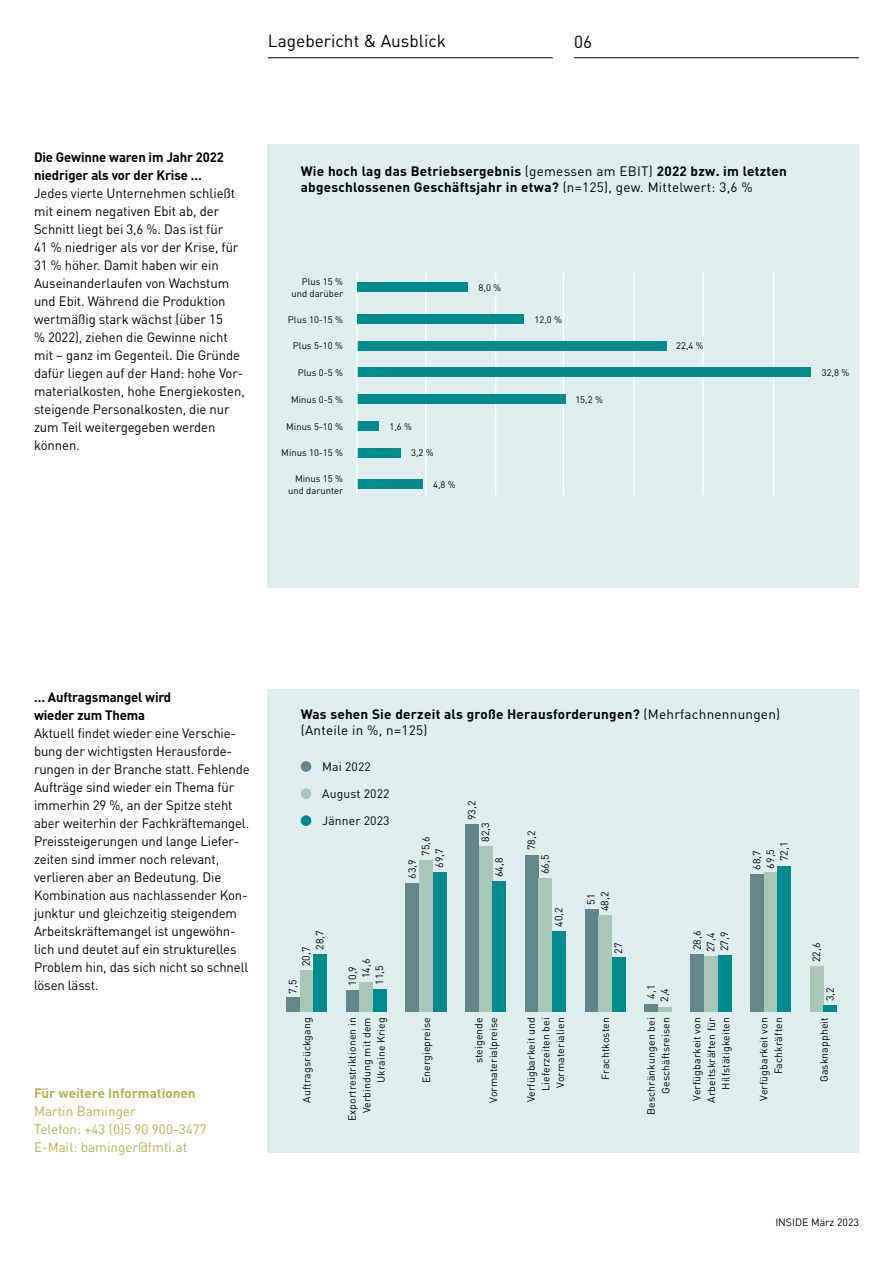
<style>
.page{position:relative;width:893px;height:1263px;background:#fff}
.page>*{position:absolute;margin:0;border:0;box-sizing:border-box;transform-origin:0 0}
.t1{font:17.25px "DIN Pro";color:#000}
.t2{font:13.5px/18px "DIN Pro";letter-spacing:-.01em;color:#000}
.t3{font:700 13.5px/16.2px "DIN Pro";letter-spacing:.02em;color:#000}
.t4{font:700 13.5px/18px "DIN";letter-spacing:-.01em;color:#000}
.t5{font:13.5px/18px "DIN Pro";color:#b6ae4e}
.t6{font:700 13.5px "DIN Pro";color:#b6ae4e}
.t7{font:12.15px "DIN Pro";letter-spacing:.01em;color:#000}
.t8{font:10.5px/14.5px "DIN Pro";letter-spacing:.01em;color:#000;text-align:right}
.t9{font:9.45px/12.1px "DIN Pro";color:#000;text-align:right}
.s1{font-weight:400}
</style>
<div class="page">
<div style="left:268px;top:145px;width:591px;height:443px;background:#e0edee"></div>
<div style="left:268px;top:689px;width:591px;height:463px;background:#e0edee"></div>
<hr style="left:773px;top:272px;width:1px;height:223px;background:#fff">
<hr style="left:702px;top:272px;width:2px;height:223px;background:#fff">
<hr style="left:633px;top:272px;width:2px;height:223px;background:#fff">
<hr style="left:563px;top:272px;width:1px;height:223px;background:#fff">
<hr style="left:495px;top:272px;width:1px;height:223px;background:#fff">
<hr style="left:425px;top:272px;width:1px;height:223px;background:#fff">
<div style="left:357px;top:341px;width:309px;height:9px;background:#008c8c"></div>
<div style="left:357px;top:368px;width:454px;height:9px;background:#008c8c"></div>
<div style="left:357px;top:394px;width:209px;height:10px;background:#008c8c"></div>
<div style="left:357px;top:421px;width:22px;height:10px;background:#008c8c"></div>
<div style="left:357px;top:480px;width:66px;height:9px;background:#008c8c"></div>
<div style="left:357px;top:448px;width:43px;height:9px;background:#008c8c"></div>
<hr style="left:356px;top:272px;width:2px;height:223px;background:#fff">
<div style="left:357px;top:314px;width:166px;height:10px;background:#008c8c"></div>
<div style="left:357px;top:283px;width:111px;height:9px;background:#008c8c"></div>
<div style="left:301px;top:815px;width:10px;height:11px;background:#008c8c;border-radius:50%"></div>
<div style="left:301px;top:761px;width:10px;height:11px;background:#648689;border-radius:50%"></div>
<div style="left:301px;top:788px;width:10px;height:11px;background:#a8c7b8;border-radius:50%"></div>
<div style="left:286px;top:997px;width:14px;height:15px;background:#648689"></div>
<div style="left:300px;top:971px;width:13px;height:41px;background:#a8c7b8"></div>
<div style="left:313px;top:955px;width:14px;height:57px;background:#008c8c"></div>
<div style="left:346px;top:990px;width:13px;height:22px;background:#648689"></div>
<div style="left:359px;top:982px;width:14px;height:30px;background:#a8c7b8"></div>
<div style="left:373px;top:989px;width:14px;height:23px;background:#008c8c"></div>
<div style="left:406px;top:883px;width:13px;height:129px;background:#648689"></div>
<div style="left:419px;top:860px;width:14px;height:152px;background:#a8c7b8"></div>
<div style="left:433px;top:872px;width:13px;height:140px;background:#008c8c"></div>
<div style="left:465px;top:824px;width:14px;height:188px;background:#648689"></div>
<div style="left:479px;top:846px;width:14px;height:166px;background:#a8c7b8"></div>
<div style="left:493px;top:881px;width:13px;height:131px;background:#008c8c"></div>
<div style="left:552px;top:931px;width:14px;height:81px;background:#008c8c"></div>
<div style="left:525px;top:855px;width:14px;height:157px;background:#648689"></div>
<div style="left:539px;top:878px;width:13px;height:134px;background:#a8c7b8"></div>
<div style="left:585px;top:909px;width:13px;height:103px;background:#648689"></div>
<div style="left:598px;top:916px;width:14px;height:96px;background:#a8c7b8"></div>
<div style="left:612px;top:958px;width:14px;height:54px;background:#008c8c"></div>
<div style="left:658px;top:1007px;width:14px;height:5px;background:#a8c7b8"></div>
<div style="left:644px;top:1004px;width:14px;height:8px;background:#648689"></div>
<div style="left:691px;top:954px;width:13px;height:58px;background:#648689"></div>
<div style="left:704px;top:956px;width:14px;height:56px;background:#a8c7b8"></div>
<div style="left:718px;top:956px;width:13px;height:56px;background:#008c8c"></div>
<div style="left:750px;top:874px;width:14px;height:138px;background:#648689"></div>
<div style="left:764px;top:873px;width:13px;height:139px;background:#a8c7b8"></div>
<div style="left:777px;top:867px;width:14px;height:145px;background:#008c8c"></div>
<div style="left:810px;top:966px;width:14px;height:46px;background:#a8c7b8"></div>
<div style="left:824px;top:1005px;width:13px;height:7px;background:#008c8c"></div>
<hr style="left:574px;top:57px;width:285px;height:1px;background:#000">
<hr style="left:268px;top:57px;width:285px;height:1px;background:#000">
<p class="t1" style="left:268px;top:29px;width:180px">Lagebericht &amp; Ausblick</p>
<p class="t1" style="left:574px;top:30px;width:20px">06</p>
<p class="t4" style="left:34px;top:148px;width:191px">Die Gewinne waren im Jahr 2022 niedriger als vor der Krise …</p>
<p class="t2" style="left:34px;top:184px;width:212px">Jedes vierte Unternehmen schließt mit einem negativen Ebit ab, der<br>Schnitt liegt bei 3,6 %. Das ist für<br>41 % niedriger als vor der Krise, für<br>31 % höher. Damit haben wir ein<br>Auseinanderlaufen von Wachstum und Ebit. Während die Produktion wertmäßig stark wächst (über 15<br>% 2022), ziehen die Gewinne nicht mit – ganz im Gegenteil. Die Gründe dafür liegen auf der Hand: hohe Vor&shy;materialkosten, hohe Energiekosten, steigende Personalkosten, die nur zum Teil weitergegeben werden können.</p>
<p class="t3" style="left:301px;top:162px;width:488px">Wie hoch lag das Betriebsergebnis <span class="s1">(gemessen am EBIT)</span> 2022 bzw. im letzten abgeschlossenen Geschäftsjahr in etwa? <span class="s1">(n=125), gew. Mittelwert: 3,6 %</span></p>
<p class="t9" style="left:291px;top:275px;width:53px">Plus 15 % und darüber</p>
<p class="t9" style="left:479px;top:281px;width:24px">8,0 %</p>
<p class="t9" style="left:288px;top:313px;width:57px">Plus 10-15 %</p>
<p class="t9" style="left:534px;top:313px;width:29px">12,0 %</p>
<p class="t9" style="left:293px;top:339px;width:52px">Plus 5-10 %</p>
<p class="t9" style="left:676px;top:339px;width:29px">22,4 %</p>
<p class="t9" style="left:298px;top:366px;width:47px">Plus 0-5 %</p>
<p class="t9" style="left:822px;top:366px;width:29px">32,8 %</p>
<p class="t9" style="left:291px;top:393px;width:53px">Minus 0-5 %</p>
<p class="t9" style="left:575px;top:393px;width:29px">15,2 %</p>
<p class="t9" style="left:286px;top:420px;width:58px">Minus 5-10 %</p>
<p class="t9" style="left:389px;top:420px;width:24px">1,6 %</p>
<p class="t9" style="left:281px;top:446px;width:63px">Minus 10-15 %</p>
<p class="t9" style="left:411px;top:446px;width:24px">3,2 %</p>
<p class="t9" style="left:288px;top:472px;width:56px">Minus 15 % und darunter</p>
<p class="t9" style="left:433px;top:478px;width:24px">4,8 %</p>
<p class="t4" style="left:34px;top:688px;width:139px">… Auftragsmangel wird wieder zum Thema</p>
<p class="t2" style="left:34px;top:724px;width:217px">Aktuell findet wieder eine Verschie&shy;bung der wichtigsten Herausforde&shy;rungen in der Branche statt. Fehlende Aufträge sind wieder ein Thema für immerhin 29 %, an der Spitze steht aber weiterhin der Fachkräftemangel.<br>Preissteigerungen und lange Liefer&shy;zeiten sind immer noch relevant, verlieren aber an Bedeutung. Die Kombination aus nachlassender Kon&shy;junktur und gleichzeitig steigendem Arbeitskräftemangel ist ungewöhn&shy;lich und deutet auf ein strukturelles Problem hin, das sich nicht so schnell lösen lässt.</p>
<p class="t6" style="left:34px;top:1084px;width:163px">Für weitere Informationen</p>
<p class="t5" style="left:34px;top:1102px;width:174px">Martin Baminger<br>Telefon: +43 (0)5 90 900-3477<br>E-Mail: baminger@fmti.at</p>
<p class="t3" style="left:301px;top:705px;width:481px">Was sehen Sie derzeit als große Herausforderungen? <span class="s1">(Mehrfachnennungen) (Anteile in %, n=125)</span></p>
<p class="t7" style="left:322px;top:758px;width:50px">Mai 2022</p>
<p class="t7" style="left:322px;top:785px;width:69px">August 2022</p>
<p class="t7" style="left:322px;top:813px;width:69px">Jänner 2023</p>
<p class="t8" style="left:418px;top:868px;width:33px;line-height:13.6px;text-align:left;text-indent:12px;rotate:-90deg">75,6<br>69,7</p>
<p class="t8" style="left:404px;top:879px;width:21px;rotate:-90deg">63,9</p>
<p class="t8" style="left:299px;top:950px;width:21px;line-height:13.6px;text-align:left;text-indent:-16px;rotate:-90deg">20,7<br>28,7</p>
<p class="t8" style="left:285px;top:993px;width:15px;rotate:-90deg">7,5</p>
<p class="t8" style="left:299px;top:1102px;width:87px;rotate:-90deg">Auftragsrückgang</p>
<p class="t8" style="left:345px;top:986px;width:21px;rotate:-90deg">10,9</p>
<p class="t8" style="left:358px;top:978px;width:21px;rotate:-90deg">14,6</p>
<p class="t8" style="left:372px;top:985px;width:21px;rotate:-90deg">11,5</p>
<p class="t8" style="left:344px;top:1121px;width:105px;rotate:-90deg">Exportrestriktionen in<br>Verbindung mit dem<br>Ukraine Krieg</p>
<p class="t8" style="left:419px;top:1083px;width:67px;rotate:-90deg">Energiepreise</p>
<p class="t8" style="left:464px;top:820px;width:21px;rotate:-90deg">93,2</p>
<p class="t8" style="left:478px;top:842px;width:21px;rotate:-90deg">82,3</p>
<p class="t8" style="left:491px;top:877px;width:21px;rotate:-90deg">64,8</p>
<p class="t8" style="left:524px;top:850px;width:21px;rotate:-90deg">78,2</p>
<p class="t8" style="left:537px;top:874px;width:21px;rotate:-90deg">66,5</p>
<p class="t8" style="left:551px;top:927px;width:21px;rotate:-90deg">40,2</p>
<p class="t8" style="left:597px;top:911px;width:21px;rotate:-90deg">48,2</p>
<p class="t8" style="left:583px;top:905px;width:13px;rotate:-90deg">51</p>
<p class="t8" style="left:611px;top:954px;width:13px;rotate:-90deg">27</p>
<p class="t8" style="left:471px;top:1102px;width:87px;rotate:-90deg">steigende<br>Vormaterialpreise</p>
<p class="t8" style="left:523px;top:1091px;width:75px;text-align:justify;text-indent:-11px;rotate:-90deg">Verfügbarkeit und Lieferzeiten bei Vormaterialien</p>
<p class="t8" style="left:598px;top:1080px;width:64px;rotate:-90deg">Frachtkosten</p>
<p class="t8" style="left:749px;top:870px;width:21px;rotate:-90deg">68,7</p>
<p class="t8" style="left:763px;top:868px;width:21px;rotate:-90deg">69,5</p>
<p class="t8" style="left:776px;top:861px;width:21px;rotate:-90deg">72,1</p>
<p class="t8" style="left:644px;top:1002px;width:19px;line-height:13.6px;text-align:center;rotate:-90deg">4,1<br>2,4</p>
<p class="t8" style="left:643px;top:1115px;width:99px;rotate:-90deg">Beschränkungen bei<br>Geschäftsreisen</p>
<p class="t8" style="left:690px;top:952px;width:23px;line-height:13.6px;text-align:left;rotate:-90deg">28,6<br>27,4<br>27,9</p>
<p class="t8" style="left:689px;top:1102px;width:87px;rotate:-90deg">Verfügbarkeit von<br>Arbeitskräften für<br>Hilfstätigkeiten</p>
<p class="t8" style="left:756px;top:1101px;width:85px;rotate:-90deg">Verfügbarkeit von<br>Fachkräften</p>
<p class="t8" style="left:809px;top:962px;width:21px;rotate:-90deg">22,6</p>
<p class="t8" style="left:822px;top:1001px;width:15px;rotate:-90deg">3,2</p>
<p class="t8" style="left:816px;top:1082px;width:66px;rotate:-90deg">Gasknappheit</p>
<p class="t8" style="left:775px;top:1214px;width:85px">INSIDE März 2023</p>
</div>
